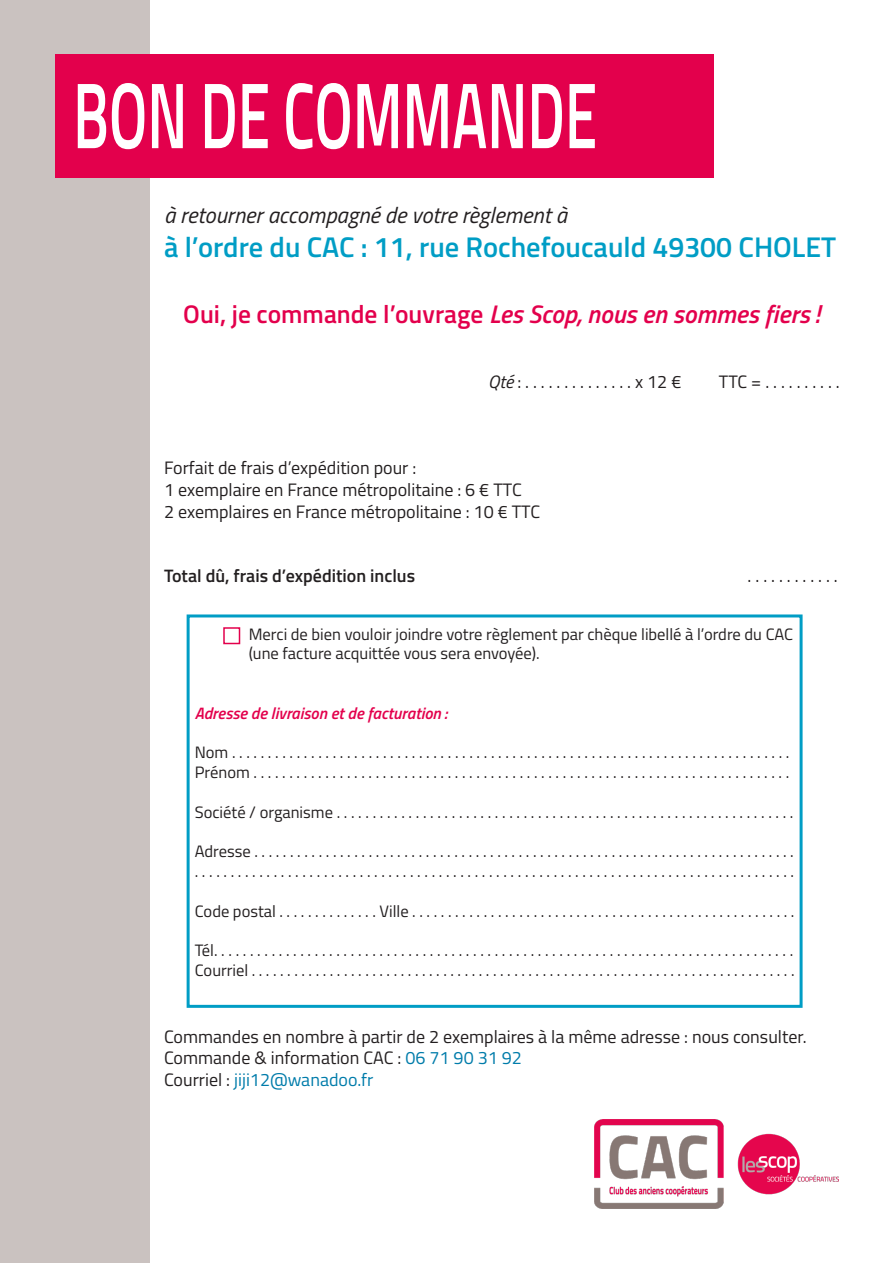
<style>
.page{position:relative;width:893px;height:1263px;background:#fff}
.page>*{position:absolute;margin:0;border:0;box-sizing:border-box;transform-origin:0 0}
.t1{font:600 93.6px "Titillium";color:#fff;scale:.62 1}
.t2{font:600 28.5px "Titillium";color:#009dc5}
.t3{font:italic 600 25.5px "Titillium";color:#e3004c}
.t4{font:italic 22.5px "Titillium";color:#231f20}
.t5{font:18px "Titillium";color:#231f20}
.t6{font:600 18px "Titillium";color:#231f20}
.t7{font:18px "Titillium";color:#007caa}
.t8{font:16.5px/19.8px "Titillium";color:#231f20}
.t9{font:italic 600 16.5px "Titillium";color:#e3004c}
.s1{font-style:normal}
.s2{font-style:italic}
.s3{color:#007caa}
.s4{color:#231f20}
</style>
<div class="page">
<div style="left:0;top:0;width:150px;height:1263px;background:#cac2c0"></div>
<div style="left:55px;top:55px;width:659px;height:123px;background:#e3004c"></div>
<div style="left:187px;top:614px;width:616px;height:394px;border:3px solid #009dc5"></div>
<div style="left:223px;top:627px;width:17px;height:17px;border:2px solid #e3004c"></div>
<img style="left:595px;top:1119px;width:244px;height:90px">
<p class="t1" style="left:73px;top:45px;width:847px">BON DE COMMANDE</p>
<p class="t4" style="left:164px;top:199px;width:404px">à retourner accompagné de votre règlement à</p>
<p class="t2" style="left:164px;top:226px;width:674px">à l’ordre du CAC : 11, rue Rochefoucauld 49300 CHOLET</p>
<p class="t3" style="left:183px;top:295px;width:638px"><span class="s1">Oui, je commande l’ouvrage</span> Les Scop, nous en sommes fiers !</p>
<p class="t5" style="left:488px;top:368px;width:195px"><span class="s2">Qté</span> : . . . . . . . . . . . . . . x 12 €</p>
<p class="t5" style="left:164px;top:455px;width:254px">Forfait de frais d’expédition pour :</p>
<p class="t5" style="left:164px;top:476px;width:359px">1 exemplaire en France métropolitaine : 6 € TTC</p>
<p class="t5" style="left:164px;top:498px;width:378px">2 exemplaires en France métropolitaine : 10 € TTC</p>
<p class="t5" style="left:719px;top:368px;width:122px">TTC = . . . . . . . . . .</p>
<p class="t6" style="left:164px;top:563px;width:253px">Total dû, frais d’expédition inclus</p>
<p class="t5" style="left:748px;top:563px;width:92px">. . . . . . . . . . . .</p>
<p class="t8" style="left:249px;top:623px;width:546px">Merci de bien vouloir joindre votre règlement par chèque libellé à l’ordre du CAC (une facture acquittée vous sera envoyée).</p>
<p class="t9" style="left:195px;top:700px;width:254px">Adresse de livraison et de facturation :</p>
<p class="t8" style="left:195px;top:742px;width:596px">Nom . . . . . . . . . . . . . . . . . . . . . . . . . . . . . . . . . . . . . . . . . . . . . . . . . . . . . . . . . . . . . . . . . . . . . . . . . . . . . .</p>
<p class="t8" style="left:195px;top:762px;width:596px">Prénom . . . . . . . . . . . . . . . . . . . . . . . . . . . . . . . . . . . . . . . . . . . . . . . . . . . . . . . . . . . . . . . . . . . . . . . . . . .</p>
<p class="t8" style="left:195px;top:801px;width:600px">Société / organisme . . . . . . . . . . . . . . . . . . . . . . . . . . . . . . . . . . . . . . . . . . . . . . . . . . . . . . . . . . . . . . . .</p>
<p class="t8" style="left:195px;top:841px;width:600px">Adresse . . . . . . . . . . . . . . . . . . . . . . . . . . . . . . . . . . . . . . . . . . . . . . . . . . . . . . . . . . . . . . . . . . . . . . . . . . . .</p>
<p class="t8" style="left:195px;top:861px;width:601px">. . . . . . . . . . . . . . . . . . . . . . . . . . . . . . . . . . . . . . . . . . . . . . . . . . . . . . . . . . . . . . . . . . . . . . . . . . . . . . . . . . . .</p>
<p class="t8" style="left:195px;top:900px;width:601px">Code postal . . . . . . . . . . . . . . Ville . . . . . . . . . . . . . . . . . . . . . . . . . . . . . . . . . . . . . . . . . . . . . . . . . . . . . .</p>
<p class="t8" style="left:195px;top:940px;width:600px">Tél. . . . . . . . . . . . . . . . . . . . . . . . . . . . . . . . . . . . . . . . . . . . . . . . . . . . . . . . . . . . . . . . . . . . . . . . . . . . . . . . .</p>
<p class="t8" style="left:195px;top:960px;width:601px">Courriel . . . . . . . . . . . . . . . . . . . . . . . . . . . . . . . . . . . . . . . . . . . . . . . . . . . . . . . . . . . . . . . . . . . . . . . . . . . . .</p>
<p class="t5" style="left:164px;top:1023px;width:644px">Commandes en nombre à partir de 2 exemplaires à la même adresse : nous consulter.</p>
<p class="t5" style="left:164px;top:1045px;width:359px">Commande &amp; information CAC : <span class="s3">06 71 90 31 92</span></p>
<p class="t7" style="left:164px;top:1066px;width:211px"><span class="s4">Courriel :</span> jiji12@wanadoo.fr</p>
</div>
